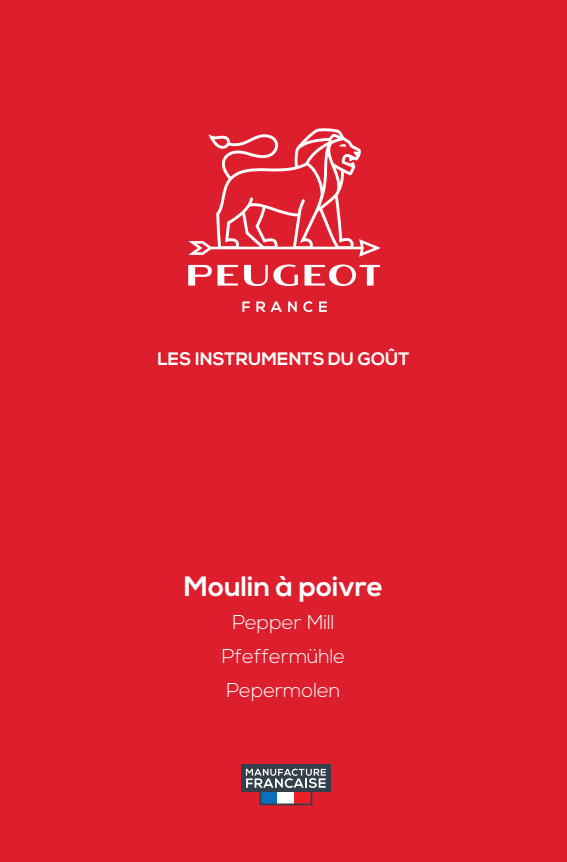
<style>
.page{position:relative;width:567px;height:862px;background:#dc1e2d}
.page>*{position:absolute;margin:0;border:0;box-sizing:border-box;transform-origin:0 0}
.t1{font:700 28px "Nexa";color:#fff}
.t2{font:300 20px/33.6px "Nexa";color:#fff;text-align:center}
.t3{font:700 18px "Nexa";color:#fff}
</style>
<div class="page">
<div style="left:241px;top:764px;width:90px;height:28px;background:#353f4c"></div>
<svg style="left:246px;top:769px;width:80px;height:36px"></svg>
<svg style="left:188px;top:265px;width:50px;height:21px"></svg>
<svg style="left:244px;top:264px;width:54px;height:22px"></svg>
<svg style="left:304px;top:264px;width:76px;height:22px"></svg>
<svg style="left:242px;top:301px;width:8px;height:11px"></svg>
<svg style="left:256px;top:301px;width:26px;height:11px"></svg>
<svg style="left:288px;top:301px;width:9px;height:11px"></svg>
<svg style="left:303px;top:301px;width:10px;height:11px"></svg>
<svg style="left:319px;top:301px;width:8px;height:11px"></svg>
<svg style="left:188px;top:128px;width:192px;height:129px"></svg>
<svg style="left:339px;top:143px;width:7px;height:4px"></svg>
<p class="t3" style="left:157px;top:348px;width:254px">LES INSTRUMENTS DU GOÛT</p>
<h1 class="t1" style="left:184px;top:570px;width:201px">Moulin à poivre</h1>
<p class="t2" style="left:222px;top:606px;width:125px">Pepper Mill<br>Pfeffermühle<br>Pepermolen</p>
</div>
